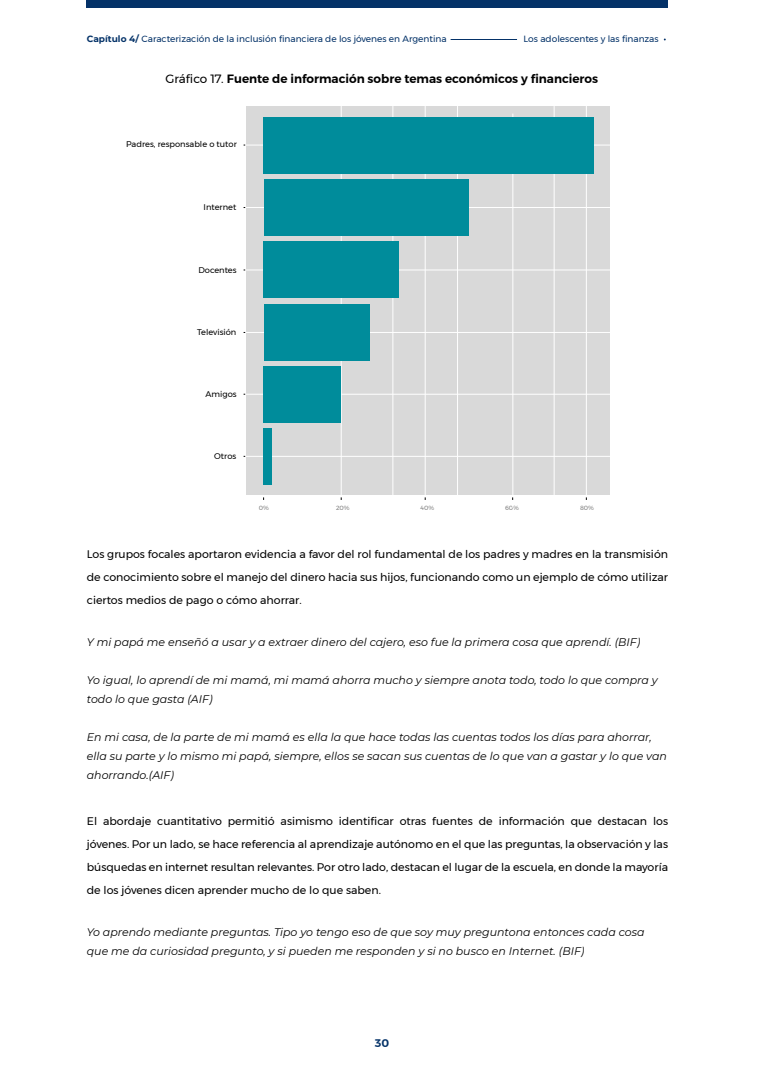
<style>
.page{position:relative;width:764px;height:1080px;background:#fff}
.page>*{position:absolute;margin:0;border:0;box-sizing:border-box;transform-origin:0 0}
.t1{font:12px "Montserrat Semi Bold 2";color:#000}
.t2{font:11px/23px "Montserrat Regular 2";color:#000;text-align:justify}
.t3{font:italic 11px/19px "Montserrat";color:#000}
.t4{font:600 11px "Montserrat";color:#043268}
.t5{font:9px "Montserrat Regular 2";color:#043268}
.t6{font:8.3px "Montserrat Regular 2";color:#000}
.t7{font:8.3px "Montserrat";color:#000}
.t8{font:6.1px "Montserrat Regular 2";color:#7c7c7c}
.s1{font-family:"Montserrat";font-weight:700}
.s2{font-family:"Montserrat Regular 2"}
</style>
<div class="page">
<div style="left:246px;top:107px;width:363px;height:388px;background:#d9d9d9"></div>
<hr style="left:341px;top:104px;width:1px;height:395px;background:#fff">
<hr style="left:392px;top:104px;width:1px;height:395px;background:#fff">
<hr style="left:457px;top:104px;width:1px;height:399px;background:#fff">
<hr style="left:512px;top:114px;width:1px;height:394px;background:#fff">
<hr style="left:553px;top:104px;width:1px;height:399px;background:#fff">
<hr style="left:586px;top:104px;width:1px;height:399px;background:#fff">
<hr style="left:425px;top:104px;width:1px;height:395px;background:#fff">
<hr style="left:244px;top:332px;width:371px;height:1px;background:#fff">
<hr style="left:244px;top:269px;width:371px;height:1px;background:#fff">
<hr style="left:244px;top:207px;width:371px;height:1px;background:#fff">
<hr style="left:244px;top:145px;width:371px;height:1px;background:#fff">
<div style="left:263px;top:117px;width:331px;height:56px;background:#008c9b"></div>
<div style="left:263px;top:179px;width:205px;height:57px;background:#008c9b"></div>
<div style="left:263px;top:242px;width:136px;height:56px;background:#008c9b"></div>
<div style="left:263px;top:304px;width:106px;height:57px;background:#008c9b"></div>
<hr style="left:244px;top:456px;width:371px;height:1px;background:#fff">
<hr style="left:244px;top:394px;width:371px;height:1px;background:#fff">
<div style="left:263px;top:366px;width:78px;height:56px;background:#008c9b"></div>
<div style="left:263px;top:428px;width:9px;height:57px;background:#008c9b"></div>
<div style="left:87px;top:0;width:581px;height:7px;background:#043268"></div>
<hr style="left:450px;top:39px;width:67px;height:1px;background:#043268">
<p class="t5" style="left:87px;top:32px;width:361px"><span class="s1">Capítulo 4/</span> Caracterización de la inclusión financiera de los jóvenes en Argentina</p>
<p class="t5" style="left:523px;top:32px;width:136px">Los adolescentes y las finanzas</p>
<p class="t1" style="left:166px;top:69px;width:434px"><span class="s2">Gráfico 17.</span> Fuente de información sobre temas económicos y financieros</p>
<p class="t6" style="left:126px;top:138px;width:112px">Padres, responsable o tutor</p>
<p class="t7" style="left:204px;top:201px;width:34px">Internet</p>
<p class="t7" style="left:198px;top:264px;width:40px">Docentes</p>
<p class="t6" style="left:197px;top:325px;width:41px">Televisión</p>
<p class="t7" style="left:205px;top:388px;width:33px">Amigos</p>
<p class="t7" style="left:214px;top:450px;width:24px">Otros</p>
<p class="t8" style="left:259px;top:503px;width:12px">0%</p>
<p class="t8" style="left:336px;top:503px;width:15px">20%</p>
<p class="t8" style="left:505px;top:503px;width:15px">60%</p>
<p class="t8" style="left:420px;top:503px;width:15px">40%</p>
<p class="t8" style="left:580px;top:503px;width:15px">80%</p>
<p class="t2" style="left:87px;top:543px;width:582px">Los grupos focales aportaron evidencia a favor del rol fundamental de los padres y madres en la transmisión de conocimiento sobre el manejo del dinero hacia sus hijos, funcionando como un ejemplo de cómo utilizar ciertos medios de pago o cómo ahorrar.</p>
<p class="t3" style="left:87px;top:632px;width:555px">Y mi papá me enseñó a usar y a extraer dinero del cajero, eso fue la primera cosa que aprendí. (BIF)</p>
<p class="t3" style="left:87px;top:670px;width:572px">Yo igual, lo aprendí de mi mamá, mi mamá ahorra mucho y siempre anota todo, todo lo que compra y todo lo que gasta (AIF)</p>
<p class="t3" style="left:87px;top:727px;width:581px">En mi casa, de la parte de mi mamá es ella la que hace todas las cuentas todos los días para ahorrar, ella su parte y lo mismo mi papá, siempre, ellos se sacan sus cuentas de lo que van a gastar y lo que van ahorrando.(AIF)</p>
<p class="t2" style="left:87px;top:810px;width:582px">El abordaje cuantitativo permitió asimismo identificar otras fuentes de información que destacan los jóvenes. Por un lado, se hace referencia al aprendizaje autónomo en el que las preguntas, la observación y las búsquedas en internet resultan relevantes. Por otro lado, destacan el lugar de la escuela, en donde la mayoría de los jóvenes dicen aprender mucho de lo que saben.</p>
<p class="t3" style="left:87px;top:922px;width:559px">Yo aprendo mediante preguntas. Tipo yo tengo eso de que soy muy preguntona entonces cada cosa que me da curiosidad pregunto, y si pueden me responden y si no busco en Internet. (BIF)</p>
<p class="t4" style="left:375px;top:1034px;width:16px">30</p>
</div>
